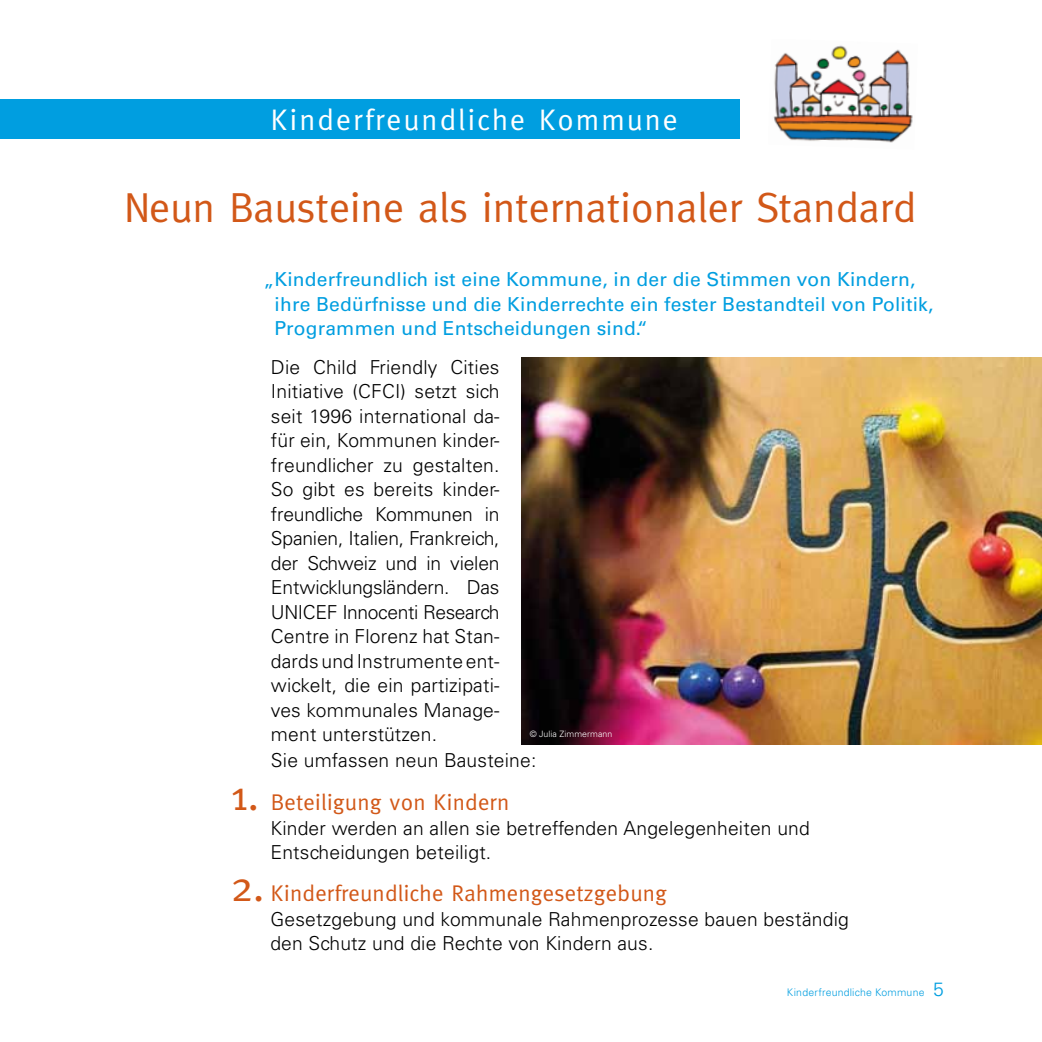
<style>
.page{position:relative;width:1042px;height:1042px;background:#fff}
.page>*{position:absolute;margin:0;border:0;box-sizing:border-box;transform-origin:0 0}
.t1{font:42px "Meta";color:#d25818}
.t2{font:29.75px "Meta";letter-spacing:.07em;color:#fff}
.t3{font:22.75px "Meta";letter-spacing:.01em;color:#d25818}
.t4{font:300 19.25px/24.5px "Univers LT Std";letter-spacing:.01em;color:#000}
.t5{font:19.25px/24.5px "Univers LT Std";letter-spacing:.01em;color:#009ee0}
.t6{font:300 10.5px "Univers LT Std";letter-spacing:.015em;color:#009ee0}
.t7{font:300 8.75px "Univers LT Std";letter-spacing:.01em;color:#fff}
.s1{font-size:42px}
.s2{font-size:19.25px}
</style>
<div class="page">
<div style="left:0;top:99px;width:739px;height:40px;background:#009ee0"></div>
<img style="left:773px;top:45px;width:140px;height:98px">
<img style="left:521px;top:357px;width:521px;height:387px">
<h2 class="t2" style="left:271px;top:103px;width:408px">Kinderfreundliche Kommune</h2>
<h1 class="t1" style="left:124px;top:183px;width:794px">Neun Bausteine als internationaler Standard</h1>
<p class="t5" style="left:274px;top:267px;width:660px;text-indent:-11px">„Kinderfreundlich ist eine Kommune, in der die Stimmen von Kindern, ihre Bedürfnisse und die Kinderrechte ein fester Bestandteil von Politik,<br>Programmen und Entscheidungen sind.“</p>
<p class="t4" style="left:271px;top:355px;width:230px;text-align:justify">Die Child Friendly Cities Initiative (CFCI) setzt sich seit 1996 international da&shy;für ein, Kommunen kinder&shy;freundlicher zu gestalten.<br>So gibt es bereits kinder&shy;freundliche Kommunen in Spanien, Italien, Frankreich, der Schweiz und in vielen Entwicklungsländern. Das UNICEF Innocenti Research Centre in Florenz hat Stan&shy;dards und Instrumente ent&shy;wickelt, die ein partizipati&shy;ves kommunales Manage&shy;ment unterstützen.</p>
<p class="t7" style="left:530px;top:729px;width:84px">© Julia Zimmermann</p>
<p class="t4" style="left:271px;top:748px;width:267px">Sie umfassen neun Bausteine:</p>
<p class="t3" style="left:231px;top:789px;width:280px"><span class="s1">1.</span> Beteiligung von Kindern</p>
<p class="t4" style="left:270px;top:815px;width:541px">Kinder werden an allen sie betreffenden Angelegenheiten und<br>Entscheidungen beteiligt.</p>
<p class="t3" style="left:231px;top:880px;width:438px"><span class="s1">2.</span> Kinderfreundliche Rahmengesetzgebung</p>
<p class="t4" style="left:270px;top:906px;width:580px">Gesetzgebung und kommunale Rahmenprozesse bauen beständig den Schutz und die Rechte von Kindern aus.</p>
<p class="t6" style="left:787px;top:986px;width:158px">Kinderfreundliche Kommune <span class="s2">5</span></p>
</div>
